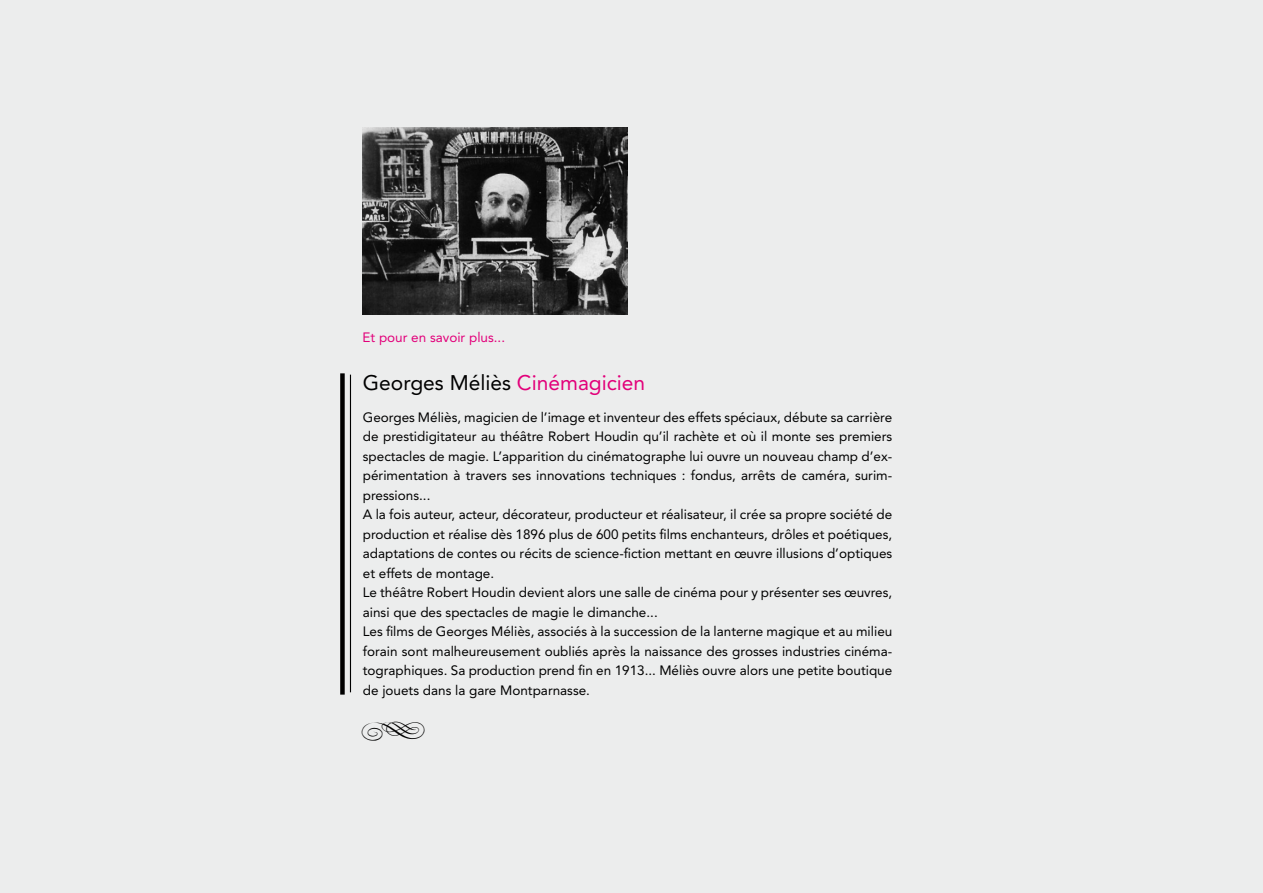
<style>
.page{position:relative;width:1263px;height:893px;background:#eceded}
.page>*{position:absolute;margin:0;border:0;box-sizing:border-box;transform-origin:0 0}
.t1{font:43.2px "Nymphette";color:#000}
.t2{font:21px "Avenir";color:#000}
.t3{font:13.5px/19.5px "Avenir";color:#000}
.t4{font:13.5px "Avenir";color:#e2007a}
.s1{color:#e2007a}
</style>
<div class="page">
<div style="left:340px;top:373px;width:5px;height:322px;background:#000"></div>
<hr style="left:350px;top:375px;width:1px;height:317px;background:#000">
<img style="left:362px;top:128px;width:265px;height:187px">
<p class="t4" style="left:362px;top:329px;width:144px">Et pour en savoir plus...</p>
<h2 class="t2" style="left:363px;top:371px;width:284px">Georges Méliès <span class="s1">Cinémagicien</span></h2>
<p class="t3" style="left:363px;top:407px;width:531px">Georges Méliès, magicien de l’image et inventeur des effets spéciaux, débute sa carrière de prestidigitateur au théâtre Robert Houdin qu’il rachète et où il monte ses premiers spectacles de magie. L’apparition du cinématographe lui ouvre un nouveau champ d’ex&shy;périmentation à travers ses innovations techniques : fondus, arrêts de caméra, surim&shy;pressions...<br>A la fois auteur, acteur, décorateur, producteur et réalisateur, il crée sa propre société de production et réalise dès 1896 plus de 600 petits films enchanteurs, drôles et poétiques, adaptations de contes ou récits de science-fiction mettant en œuvre illusions d’optiques et effets de montage.<br>Le théâtre Robert Houdin devient alors une salle de cinéma pour y présenter ses œuvres, ainsi que des spectacles de magie le dimanche...<br>Les films de Georges Méliès, associés à la succession de la lanterne magique et au milieu forain sont malheureusement oubliés après la naissance des grosses industries cinéma&shy;tographiques. Sa production prend fin en 1913... Méliès ouvre alors une petite boutique de jouets dans la gare Montparnasse.</p>
<h1 class="t1" style="left:361px;top:707px;width:66px">g</h1>
</div>
